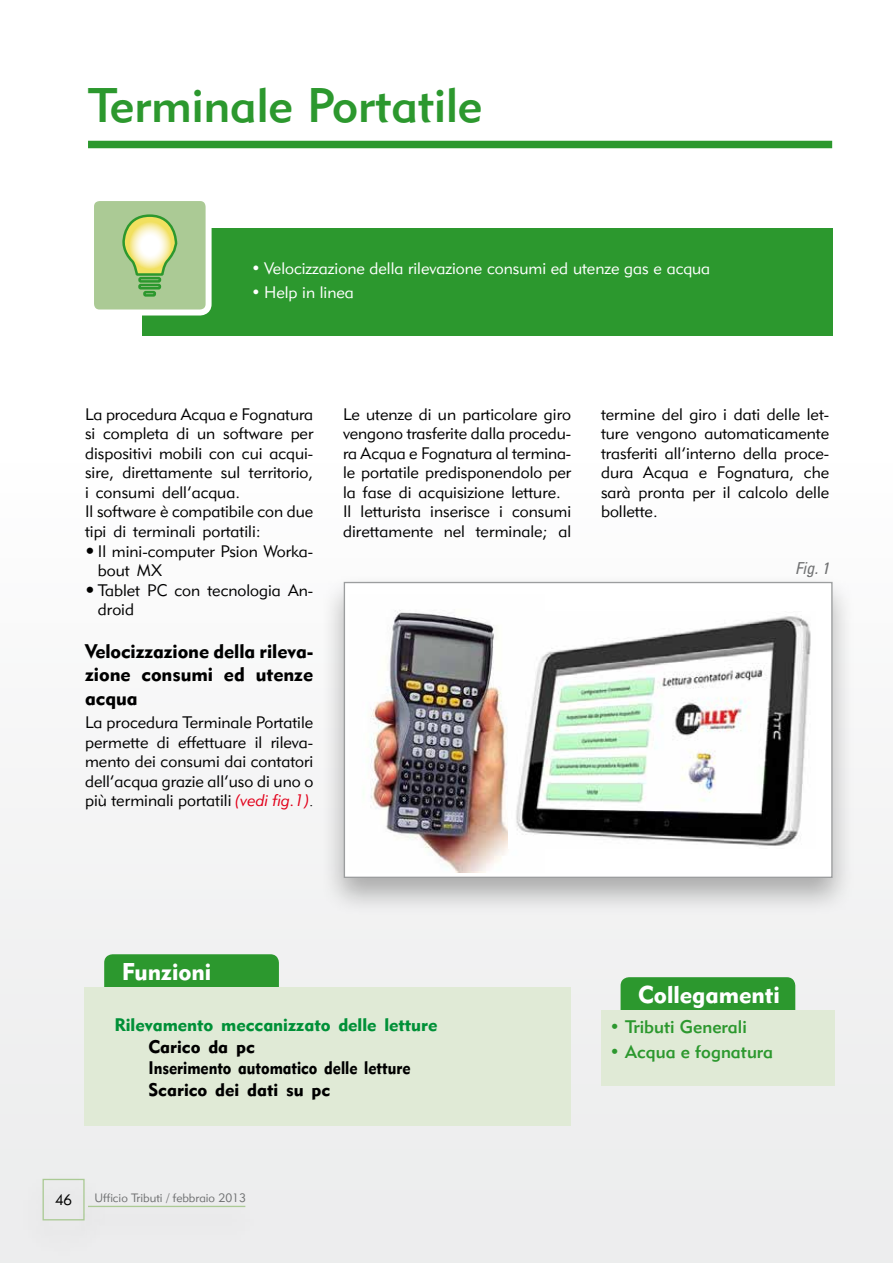
<style>
.page{position:relative;width:893px;height:1263px;background:#fff}
.page>*{position:absolute;margin:0;border:0;box-sizing:border-box;transform-origin:0 0}
.t1{font:48px "Geometric 415 BT Medium A";color:#2c982e}
.t2{font:24px "Geometric 415 BT Black A";color:#fff}
.t3{font:19.5px/23.4px "Geometric 415 BT Black A";color:#000;text-align:justify}
.t4{font:18px/21.6px "Geometric 415 BT Black A";color:#000}
.t5{font:18px "Geometric 415 BT Black A";color:#009037}
.t6{font:18px "Geometric 415 BT Medium A";color:#2c982e}
.t7{font:16.5px/19.5px "Geometric 415 BT Lite A";color:#000}
.t8{font:16.5px "Geometric 415 BT Lite A";color:#fff}
.t9{font:italic condensed 16.5px "Univers LT";color:#707172}
.t10{font:15px "Geometric 415 BT Lite A";color:#000}
.t11{font:12px "Geometric 415 BT Lite A";color:#707172}
.s1{font-family:"Futura"}
.s2{font-family:"Geometric 415 BT Lite Italic A";color:#e2001a}
.s3{font-family:"Times New Roman";font-size:15px}
</style>
<div class="page">
<div style="left:0;top:0;width:893px;height:1263px;background:linear-gradient(to right,#f9f9f9,#f8f9f9)"></div>
<div style="left:19px;top:1170px;width:89px;height:89px;background:#ebecec"></div>
<div style="left:43px;top:1179px;width:42px;height:41px;border:1px solid #abca95"></div>
<div style="left:69px;top:1197px;width:195px;height:49px;background:#ebebec"></div>
<hr style="left:88px;top:1206px;width:157px;height:1px;background:#abca95">
<div style="left:320px;top:573px;width:537px;height:344px;background:#000;opacity:.3"></div>
<div style="left:344px;top:582px;width:489px;height:296px;background:#fff;border:1px solid #9c9e9f"></div>
<div style="left:88px;top:141px;width:744px;height:7px;background:#2c982e"></div>
<div style="left:142px;top:228px;width:690px;height:107px;background:#2c982e"></div>
<div style="left:91px;top:198px;width:118px;height:114px;background:#abca95;border-radius:9px"></div>
<div style="left:88px;top:195px;width:124px;height:120px;border:6px solid #fff;border-radius:9px"></div>
<svg style="left:122px;top:214px;width:56px;height:63px"></svg>
<div style="left:143px;top:291px;width:13px;height:6px;border:3px solid #2c982e"></div>
<div style="left:138px;top:284px;width:23px;height:5px;border:3px solid #2c982e"></div>
<div style="left:138px;top:277px;width:23px;height:6px;border:3px solid #2c982e"></div>
<div style="left:104px;top:954px;width:175px;height:43px;background:#2c982e;border-radius:9px"></div>
<div style="left:85px;top:987px;width:486px;height:138px;background:#e0ead6"></div>
<div style="left:621px;top:977px;width:174px;height:43px;background:#2c982e;border-radius:9px"></div>
<div style="left:601px;top:1010px;width:234px;height:76px;background:#e0ead6"></div>
<img style="left:363px;top:610px;width:145px;height:262px">
<img style="left:516px;top:616px;width:295px;height:230px">
<h1 class="t1" style="left:88px;top:75px;width:396px">Terminale Portatile</h1>
<p class="t8" style="left:251px;top:258px;width:460px">• Velocizzazione della rilevazione consumi ed utenze gas e acqua</p>
<p class="t8" style="left:251px;top:282px;width:104px">• Help in linea</p>
<p class="t7" style="left:85px;top:404px;width:230px">La procedura Acqua e Fognatura si completa di un software per dispositivi mobili con cui acqui&shy;sire, direttamente sul territorio, i consumi dell’acqua.<br>Il software è compatibile con due tipi di terminali portatili:</p>
<p class="t7" style="left:98px;top:541px;width:217px;text-indent:-13px"><span class="s1">•</span> Il mini-computer Psion Worka&shy;bout MX</p>
<p class="t7" style="left:98px;top:580px;width:217px;text-indent:-13px"><span class="s1">•</span> Tablet PC con tecnologia An&shy;droid</p>
<p class="t3" style="left:85px;top:639px;width:230px">Velocizzazione della rileva&shy;zione consumi ed utenze acqua</p>
<p class="t7" style="left:85px;top:713px;width:230px;text-align:justify">La procedura Terminale Portatile permette di effettuare il rileva&shy;mento dei consumi dai contatori dell’acqua grazie all’uso di uno o più terminali portatili <span class="s2">(vedi fig.1)</span><span class="s3">.</span></p>
<p class="t7" style="left:343px;top:404px;width:230px">Le utenze di un particolare giro vengono trasferite dalla procedu&shy;ra Acqua e Fognatura al termina&shy;le portatile predisponendolo per la fase di acquisizione letture.<br>Il letturista inserisce i consumi direttamente nel terminale; al</p>
<p class="t7" style="left:601px;top:404px;width:230px;text-align:justify">termine del giro i dati delle let&shy;ture vengono automaticamente trasferiti all’interno della proce&shy;dura Acqua e Fognatura, che sarà pronta per il calcolo delle bollette.</p>
<p class="t9" style="left:795px;top:557px;width:35px">Fig. 1</p>
<h2 class="t2" style="left:122px;top:957px;width:91px">Funzioni</h2>
<p class="t5" style="left:114px;top:1013px;width:325px">Rilevamento meccanizzato delle letture</p>
<p class="t4" style="left:148px;top:1035px;width:264px">Carico da pc<br>Inserimento automatico delle letture<br>Scarico dei dati su pc</p>
<p class="t10" style="left:55px;top:1190px;width:19px">46</p>
<p class="t11" style="left:94px;top:1190px;width:153px">Ufficio Tributi / febbraio 2013</p>
<h2 class="t2" style="left:638px;top:980px;width:143px">Collegamenti</h2>
<p class="t6" style="left:609px;top:1015px;width:139px">• Tributi Generali</p>
<p class="t6" style="left:609px;top:1041px;width:165px">• Acqua e fognatura</p>
</div>
